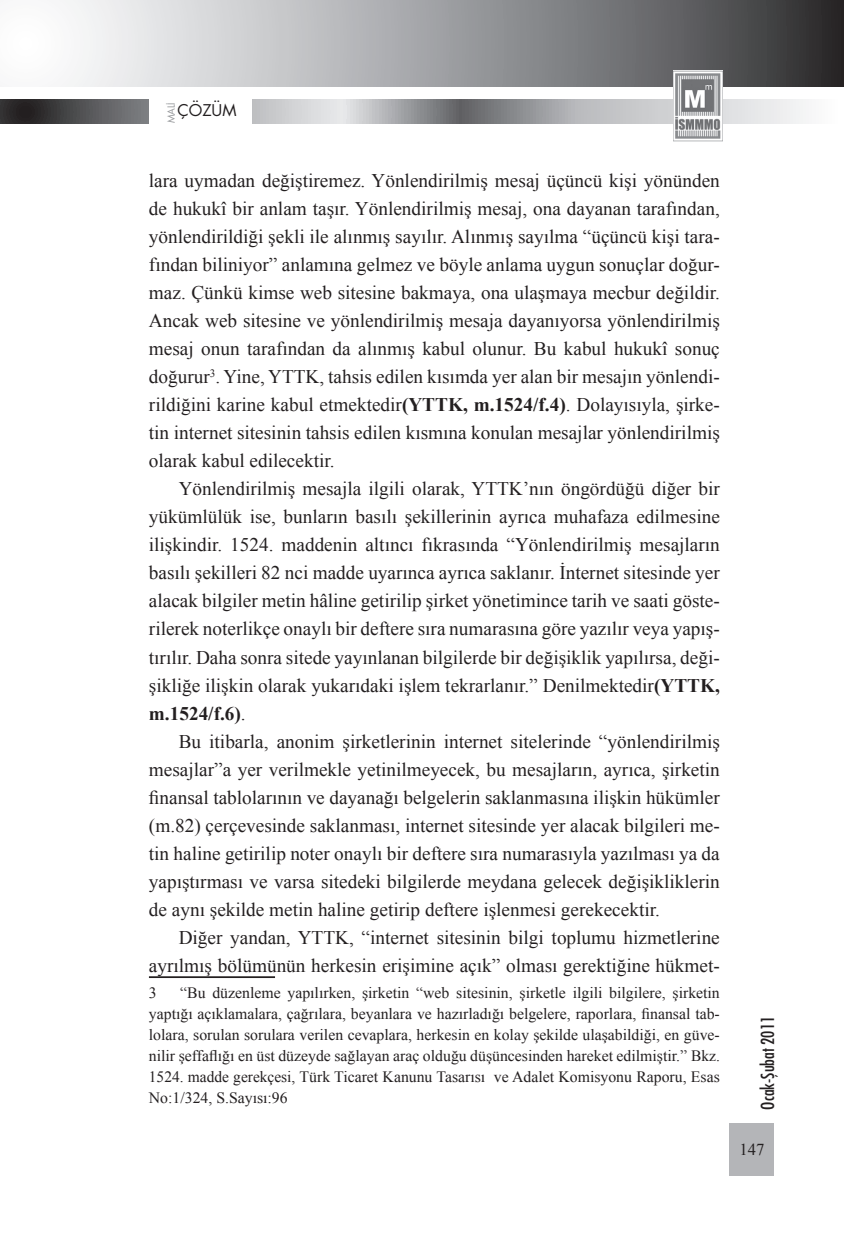
<style>
.page{position:relative;width:844px;height:1241px;background:#fff}
.page>*{position:absolute;margin:0;border:0;box-sizing:border-box;transform-origin:0 0}
.t1{font:19.25px/28px "Times New Roman";color:#231f20;text-align:justify}
.t2{font:17.5px "Futura Cond Nr Tr";color:#231f20}
.t3{font:16.62px "Times New Roman";color:#231f20}
.t4{font:15.75px/21px "Times New Roman";color:#231f20;text-align:justify}
.t5{font:15.75px "Futura Book Tr";color:#231f20}
.t6{font:9.62px "Futura Book Tr";color:#97999c}
.s1{font-weight:700}
</style>
<div class="page">
<div style="left:0;top:0;width:25px;height:86px;background:#fbfbfb"></div>
<div style="left:0;top:100px;width:25px;height:23px;background:#2a2829"></div>
<svg style="left:64px;top:0;width:779px;height:86px;background:#999a9d"></svg>
<svg style="left:25px;top:100px;width:781px;height:23px;background:#a3a4a7"></svg>
<div style="left:729px;top:1122px;width:45px;height:53px;background:#b4b5b8"></div>
<div style="left:149px;top:97px;width:102px;height:35px;background:#fff"></div>
<img style="left:673px;top:71px;width:49px;height:70px">
<hr style="left:149px;top:976px;width:126px;height:1px;background:#231f20">
<p class="t6" style="left:165px;top:123px;width:22px;rotate:-90deg">MALİ</p>
<p class="t5" style="left:177px;top:100px;width:60px">ÇÖZÜM</p>
<p class="t1" style="left:149px;top:166px;width:572px">lara uymadan değiştiremez. Yönlendirilmiş mesaj üçüncü kişi yönünden de hukukî bir anlam taşır. Yönlendirilmiş mesaj, ona dayanan tarafından, yönlendirildiği şekli ile alınmış sayılır. Alınmış sayılma “üçüncü kişi tara&shy;fından biliniyor” anlamına gelmez ve böyle anlama uygun sonuçlar doğur&shy;maz. Çünkü kimse web sitesine bakmaya, ona ulaşmaya mecbur değildir.<br>Ancak web sitesine ve yönlendirilmiş mesaja dayanıyorsa yönlendirilmiş mesaj onun tarafından da alınmış kabul olunur. Bu kabul hukukî sonuç doğurur<sup>3</sup>. Yine, YTTK, tahsis edilen kısımda yer alan bir mesajın yönlendi&shy;rildiğini karine kabul etmektedir<span class="s1">(YTTK, m.1524/f.4)</span>. Dolayısıyla, şirke&shy;tin internet sitesinin tahsis edilen kısmına konulan mesajlar yönlendirilmiş olarak kabul edilecektir.</p>
<p class="t1" style="left:149px;top:474px;width:572px;text-indent:30px">Yönlendirilmiş mesajla ilgili olarak, YTTK’nın öngördüğü diğer bir yükümlülük ise, bunların basılı şekillerinin ayrıca muhafaza edilmesine ilişkindir. 1524. maddenin altıncı fıkrasında “Yönlendirilmiş mesajların basılı şekilleri 82 nci madde uyarınca ayrıca saklanır. İnternet sitesinde yer alacak bilgiler metin hâline getirilip şirket yönetimince tarih ve saati göste&shy;rilerek noterlikçe onaylı bir deftere sıra numarasına göre yazılır veya yapış&shy;tırılır. Daha sonra sitede yayınlanan bilgilerde bir değişiklik yapılırsa, deği&shy;şikliğe ilişkin olarak yukarıdaki işlem tekrarlanır.” Denilmektedir<span class="s1">(YTTK, m.1524/f.6)</span>.</p>
<p class="t1" style="left:149px;top:726px;width:572px;text-indent:30px">Bu itibarla, anonim şirketlerinin internet sitelerinde “yönlendirilmiş mesajlar”a yer verilmekle yetinilmeyecek, bu mesajların, ayrıca, şirketin finansal tablolarının ve dayanağı belgelerin saklanmasına ilişkin hükümler (m.82) çerçevesinde saklanması, internet sitesinde yer alacak bilgileri me&shy;tin haline getirilip noter onaylı bir deftere sıra numarasıyla yazılması ya da yapıştırması ve varsa sitedeki bilgilerde meydana gelecek değişikliklerin de aynı şekilde metin haline getirip deftere işlenmesi gerekecektir.</p>
<p class="t1" style="left:149px;top:922px;width:572px;text-align:right">Diğer yandan, YTTK, “internet sitesinin bilgi toplumu hizmetlerine ayrılmış bölümünün herkesin erişimine açık” olması gerektiğine hükmet-</p>
<p class="t4" style="left:149px;top:982px;width:9px">3</p>
<p class="t4" style="left:149px;top:982px;width:572px;text-indent:31px">“Bu düzenleme yapılırken, şirketin “web sitesinin, şirketle ilgili bilgilere, şirketin yaptığı açıklamalara, çağrılara, beyanlara ve hazırladığı belgelere, raporlara, finansal tab&shy;lolara, sorulan sorulara verilen cevaplara, herkesin en kolay şekilde ulaşabildiği, en güve&shy;nilir şeffaflığı en üst düzeyde sağlayan araç olduğu düşüncesinden hareket edilmiştir.” Bkz.<br>1524. madde gerekçesi, Türk Ticaret Kanunu Tasarısı ve Adalet Komisyonu Raporu, Esas No:1/324, S.Sayısı:96</p>
<p class="t2" style="left:756px;top:1109px;width:95px;rotate:-90deg">Ocak-Şubat 2011</p>
<p class="t3" style="left:739px;top:1139px;width:26px">147</p>
</div>
